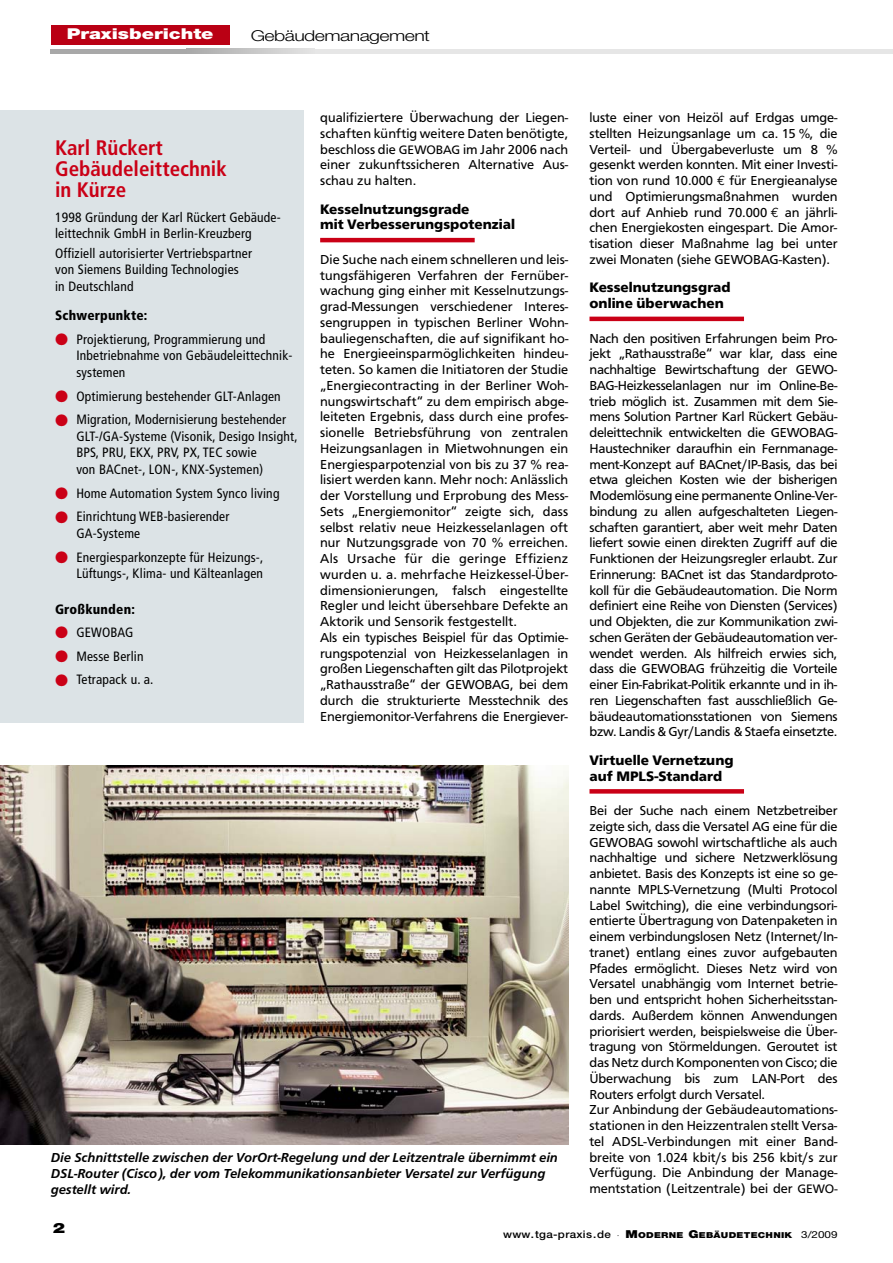
<style>
.page{position:relative;width:893px;height:1263px;background:#fff}
.page>*{position:absolute;margin:0;border:0;box-sizing:border-box;transform-origin:0 0}
.t1{font:700 condensed 21px/21px "Frutiger";color:#ca0016}
.t2{font:300 15px "Helvetica Neue";letter-spacing:-.03em;color:#000;scale:1.3 1}
.t3{font:900 15px "Helvetica Neue";color:#fff;scale:1.3 1}
.t4{font:700 14.25px/15.8px "Frutus T";color:#000}
.t5{font:900 14.25px "Helvetica Neue";color:#000;scale:1.3 1}
.t6{font:13.5px/15.8px "Frutus T";color:#000;text-align:justify}
.t7{font:condensed 13.5px/16.5px "Frutiger";letter-spacing:.015em;color:#000}
.t8{font:italic 500 13.5px/15.8px "Frutus T";color:#000}
.t9{font:900 condensed 13.5px "Frutiger";letter-spacing:.015em;color:#000}
.t10{font:900 8.25px "Helvetica Neue";letter-spacing:.025em;color:#000;scale:1.2 1}
.s1{color:#ca0016}
.s2{font-size:12.75px}
.s3{font-family:"Euro Mono"}
.s4{font-weight:500;font-size:10.5px}
.s5{font-weight:400;font-size:7.5px}
.s6{font-size:10.95px}
.s7{font-weight:400;font-size:9.75px}
</style>
<div class="page">
<hr style="left:320px;top:238px;width:155px;height:4px;background:#ca0016">
<hr style="left:589px;top:317px;width:155px;height:4px;background:#ca0016">
<div style="left:589px;top:789px;width:155px;height:5px;background:#ca0016"></div>
<hr style="left:51px;top:49px;width:841px;height:4px;background:#e6e6e6">
<svg style="left:187px;top:49px;width:109px;height:4px"></svg>
<hr style="left:51px;top:49px;width:136px;height:4px;background:#a8a8a8">
<div style="left:51px;top:26px;width:178px;height:19px;background:#ba0014"></div>
<div style="left:0;top:111px;width:303px;height:612px;background:#dce3e6"></div>
<img style="left:0;top:765px;width:568px;height:379px">
<p class="t3" style="left:67px;top:29px;width:114px">Praxisberichte</p>
<p class="t2" style="left:251px;top:30px;width:139px">Gebäudemanagement</p>
<h1 class="t1" style="left:55px;top:139px;width:173px">Karl Rückert<br>Gebäudeleittechnik in Kürze</h1>
<p class="t7" style="left:55px;top:210px;width:227px">1998 Gründung der Karl Rückert Gebäude&shy;leittechnik GmbH in Berlin-Kreuzberg</p>
<p class="t7" style="left:55px;top:246px;width:198px">Offiziell autorisierter Vertriebspartner von Siemens Building Technologies<br>in Deutschland</p>
<p class="t9" style="left:55px;top:310px;width:94px">Schwerpunkte:</p>
<p class="t7" style="left:76px;top:332px;width:218px;text-indent:-21px"><span class="s1">●</span> Projektierung, Programmierung und<br>Inbetriebnahme von Gebäudeleittechnik&shy;systemen</p>
<p class="t7" style="left:55px;top:389px;width:227px"><span class="s1">●</span> Optimierung bestehender GLT-Anlagen</p>
<p class="t7" style="left:76px;top:412px;width:223px;text-indent:-21px"><span class="s1">●</span> Migration, Modernisierung bestehender GLT-/GA-Systeme (Visonik, Desigo Insight, BPS, PRU, EKX, PRV, PX, TEC sowie<br>von BACnet-, LON-, KNX-Systemen)</p>
<p class="t7" style="left:55px;top:486px;width:226px"><span class="s1">●</span> Home Automation System Synco living</p>
<p class="t7" style="left:76px;top:509px;width:155px;text-indent:-21px"><span class="s1">●</span> Einrichtung WEB-basierender<br>GA-Systeme</p>
<p class="t7" style="left:55px;top:550px;width:210px;text-align:right"><span class="s1">●</span> Energiesparkonzepte für Heizungs-,<br>Lüftungs-, Klima- und Kälteanlagen</p>
<p class="t9" style="left:55px;top:603px;width:81px">Großkunden:</p>
<p class="t7" style="left:55px;top:625px;width:80px"><span class="s1">●</span> GEWOBAG</p>
<p class="t7" style="left:55px;top:649px;width:90px"><span class="s1">●</span> Messe Berlin</p>
<p class="t7" style="left:55px;top:673px;width:100px"><span class="s1">●</span> Tetrapack u. a.</p>
<p class="t6" style="left:320px;top:111px;width:250px">qualifiziertere Überwachung der Liegen&shy;schaften künftig weitere Daten benötigte, beschloss die <span class="s2">GEWOBAG</span> im Jahr 2006 nach einer zukunftssicheren Alternative Aus&shy;schau zu halten.</p>
<p class="t4" style="left:320px;top:202px;width:196px">Kesselnutzungsgrade<br>mit Verbesserungspotenzial</p>
<p class="t6" style="left:320px;top:253px;width:250px;text-align:left">Die Suche nach einem schnelleren und leis&shy;tungsfähigeren Verfahren der Fernüber&shy;wachung ging einher mit Kesselnutzungs&shy;grad-Messungen verschiedener Interes&shy;sengruppen in typischen Berliner Wohn&shy;bauliegenschaften, die auf signifikant ho&shy;he Energieeinsparmöglichkeiten hindeu&shy;teten. So kamen die Initiatoren der Studie „Energiecontracting in der Berliner Woh&shy;nungswirtschaft“ zu dem empirisch abge&shy;leiteten Ergebnis, dass durch eine profes&shy;sionelle Betriebsführung von zentralen Heizungsanlagen in Mietwohnungen ein Energiesparpotenzial von bis zu 37 % rea&shy;lisiert werden kann. Mehr noch: Anlässlich der Vorstellung und Erprobung des Mess-Sets „Energiemonitor“ zeigte sich, dass selbst relativ neue Heizkesselanlagen oft nur Nutzungsgrade von 70 % erreichen.<br>Als Ursache für die geringe Effizienz wurden u. a. mehrfache Heizkessel-Über&shy;dimensionierungen, falsch eingestellte Regler und leicht übersehbare Defekte an Aktorik und Sensorik festgestellt.<br>Als ein typisches Beispiel für das Optimie&shy;rungspotenzial von Heizkesselanlagen in großen Liegenschaften gilt das Pilotprojekt „Rathausstraße“ der GEWOBAG, bei dem durch die strukturierte Messtechnik des Energiemonitor-Verfahrens die Energiever-</p>
<p class="t8" style="left:51px;top:1151px;width:509px">Die Schnittstelle zwischen der VorOrt-Regelung und der Leitzentrale übernimmt ein<br>DSL-Router (Cisco), der vom Telekommunikationsanbieter Versatel zur Verfügung gestellt wird.</p>
<p class="t6" style="left:589px;top:111px;width:250px">luste einer von Heizöl auf Erdgas umge&shy;stellten Heizungsanlage um ca. 15 %, die Verteil- und Übergabeverluste um 8 % gesenkt werden konnten. Mit einer Investi&shy;tion von rund 10.000 <span class="s3">€</span> für Energieanalyse und Optimierungsmaßnahmen wurden dort auf Anhieb rund 70.000 <span class="s3">€</span> an jährli&shy;chen Energiekosten eingespart. Die Amor&shy;tisation dieser Maßnahme lag bei unter zwei Monaten (siehe GEWOBAG-Kasten).</p>
<p class="t4" style="left:589px;top:281px;width:143px">Kesselnutzungsgrad online überwachen</p>
<p class="t6" style="left:589px;top:331px;width:250px">Nach den positiven Erfahrungen beim Pro&shy;jekt „Rathausstraße“ war klar, dass eine nachhaltige Bewirtschaftung der GEWO-BAG-Heizkesselanlagen nur im Online-Be&shy;trieb möglich ist. Zusammen mit dem Sie&shy;mens Solution Partner Karl Rückert Gebäu&shy;deleittechnik entwickelten die GEWOBAG-Haustechniker daraufhin ein Fernmanage&shy;ment-Konzept auf BACnet/IP-Basis, das bei etwa gleichen Kosten wie der bisherigen Modemlösung eine permanente Online-Ver&shy;bindung zu allen aufgeschalteten Liegen&shy;schaften garantiert, aber weit mehr Daten liefert sowie einen direkten Zugriff auf die Funktionen der Heizungsregler erlaubt. Zur Erinnerung: BACnet ist das Standardproto&shy;koll für die Gebäudeautoma tion. Die Norm definiert eine Reihe von Diensten (Services) und Objekten, die zur Kommunikation zwi&shy;schen Geräten der Gebäudeautomation ver&shy;wendet werden. Als hilfreich erwies sich, dass die GEWOBAG frühzeitig die Vorteile einer Ein-Fabrikat-Politik erkannte und in ih&shy;ren Liegenschaften fast ausschließlich Ge&shy;bäudeautomationsstationen von Siemens bzw. Landis &amp; Gyr/Landis &amp; Staefa einsetzte.</p>
<p class="t4" style="left:589px;top:753px;width:146px">Virtuelle Vernetzung auf MPLS-Standard</p>
<p class="t6" style="left:589px;top:804px;width:250px;text-align:left">Bei der Suche nach einem Netzbetreiber zeigte sich, dass die Versatel AG eine für die GEWOBAG sowohl wirtschaftliche als auch nachhaltige und sichere Netzwerklösung anbietet. Basis des Konzepts ist eine so ge&shy;nannte MPLS-Vernetzung (Multi Protocol Label Switching), die eine verbindungsori&shy;entierte Übertragung von Datenpaketen in einem verbindungslosen Netz (Internet/In&shy;tranet) entlang eines zuvor aufgebauten Pfades ermöglicht. Dieses Netz wird von Versatel unabhängig vom Internet betrie&shy;ben und entspricht hohen Sicherheitsstan&shy;dards. Außerdem können Anwendungen priorisiert werden, beispielsweise die Über&shy;tragung von Störmeldungen. Geroutet ist das Netz durch Komponenten von Cisco; die Überwachung bis zum LAN-Port des Routers erfolgt durch Versatel.<br>Zur Anbindung der Gebäudeautomations&shy;stationen in den Heizzentralen stellt Versa&shy;tel ADSL-Verbindungen mit einer Band&shy;breite von 1.024 kbit/s bis 256 kbit/s zur Verfügung. Die Anbindung der Manage&shy;mentstation (Leitzentrale) bei der <span class="s2">GEWO-</span></p>
<p class="t5" style="left:53px;top:1223px;width:11px">2</p>
<p class="t10" style="left:503px;top:1232px;width:280px"><span class="s4">www.tga-praxis.de</span> <span class="s5">·</span> <span class="s6">M</span>ODERNE <span class="s6">G</span>EBÄUDETECHNIK <span class="s7">3/2009</span></p>
</div>
